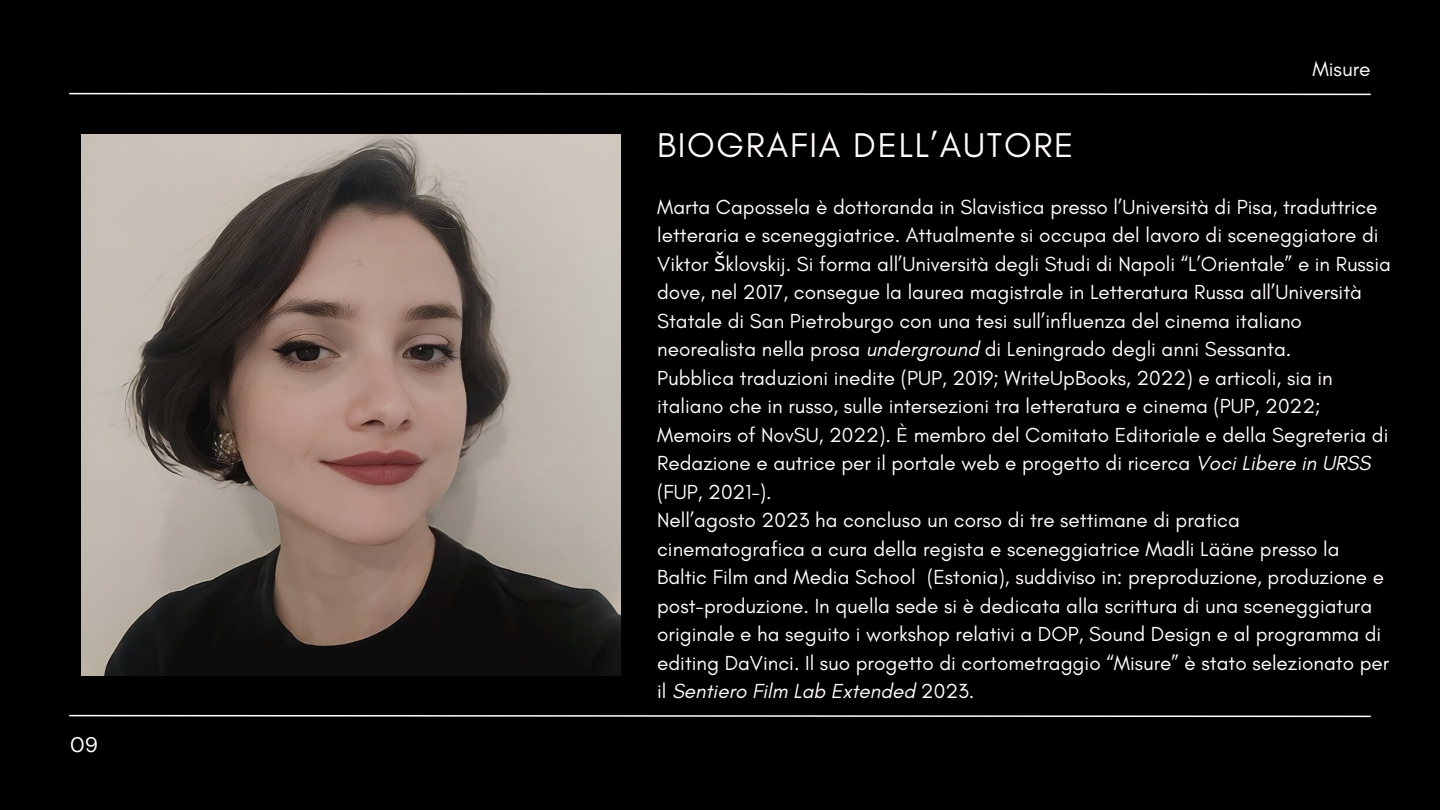
<style>
.page{position:relative;width:1440px;height:810px;background:#000}
.page>*{position:absolute;margin:0;border:0;box-sizing:border-box;transform-origin:0 0}
.t1{font:35px "Glacial Indifference";letter-spacing:.05em;color:#fffbfb}
.t2{font:21px "Glacial Indifference";color:#fffbfb}
.t3{font:21px "DM Sans";color:#fffbfb}
.t4{font:20.7px/28.5px "Glacial Indifference";color:#fffbfb}
.s1{font-family:"Noto Sans"}
.s2{font-style:italic}
</style>
<div class="page">
<img style="left:81px;top:134px;width:540px;height:542px">
<svg style="left:69px;top:714px;width:1302px;height:4px"></svg>
<svg style="left:69px;top:92px;width:1302px;height:4px"></svg>
<p class="t3" style="left:70px;top:731px;width:29px">09</p>
<p class="t1" style="left:657px;top:124px;width:418px">BIOGRAFIA DELL’AUTORE</p>
<p class="t2" style="left:1312px;top:56px;width:60px">Misure</p>
<p class="t4" style="left:657px;top:192px;width:735px">Marta Capossela è dottoranda in Slavistica presso l’Università di Pisa, traduttrice letteraria e sceneggiatrice. Attualmente si occupa del lavoro di sceneggiatore di Viktor <span class="s1">Š</span>klovskij. Si forma all’Università degli Studi di Napoli “L’Orientale” e in Russia dove, nel 2017, consegue la laurea magistrale in Letteratura Russa all’Università Statale di San Pietroburgo con una tesi sull’influenza del cinema italiano neorealista nella prosa <span class="s2">underground</span> di Leningrado degli anni Sessanta.</p>
<p class="t4" style="left:657px;top:363px;width:733px">Pubblica traduzioni inedite (PUP, 2019; WriteUpBooks, 2022) e articoli, sia in italiano che in russo, sulle intersezioni tra letteratura e cinema (PUP, 2022; Memoirs of NovSU, 2022). È membro del Comitato Editoriale e della Segreteria di Redazione e autrice per il portale web e progetto di ricerca <span class="s2">Voci Libere in URSS </span>(FUP, 2021-).</p>
<p class="t4" style="left:657px;top:506px;width:734px">Nell’agosto 2023 ha concluso un corso di tre settimane di pratica cinematografica a cura della regista e sceneggiatrice Madli Lääne presso la Baltic Film and Media School (Estonia), suddiviso in: preproduzione, produzione e post-produzione. In quella sede si è dedicata alla scrittura di una sceneggiatura originale e ha seguito i workshop relativi a DOP, Sound Design e al programma di editing DaVinci. Il suo progetto di cortometraggio “Misure” è stato selezionato per il <span class="s2">Sentiero Film Lab Extended</span> 2023.</p>
</div>
